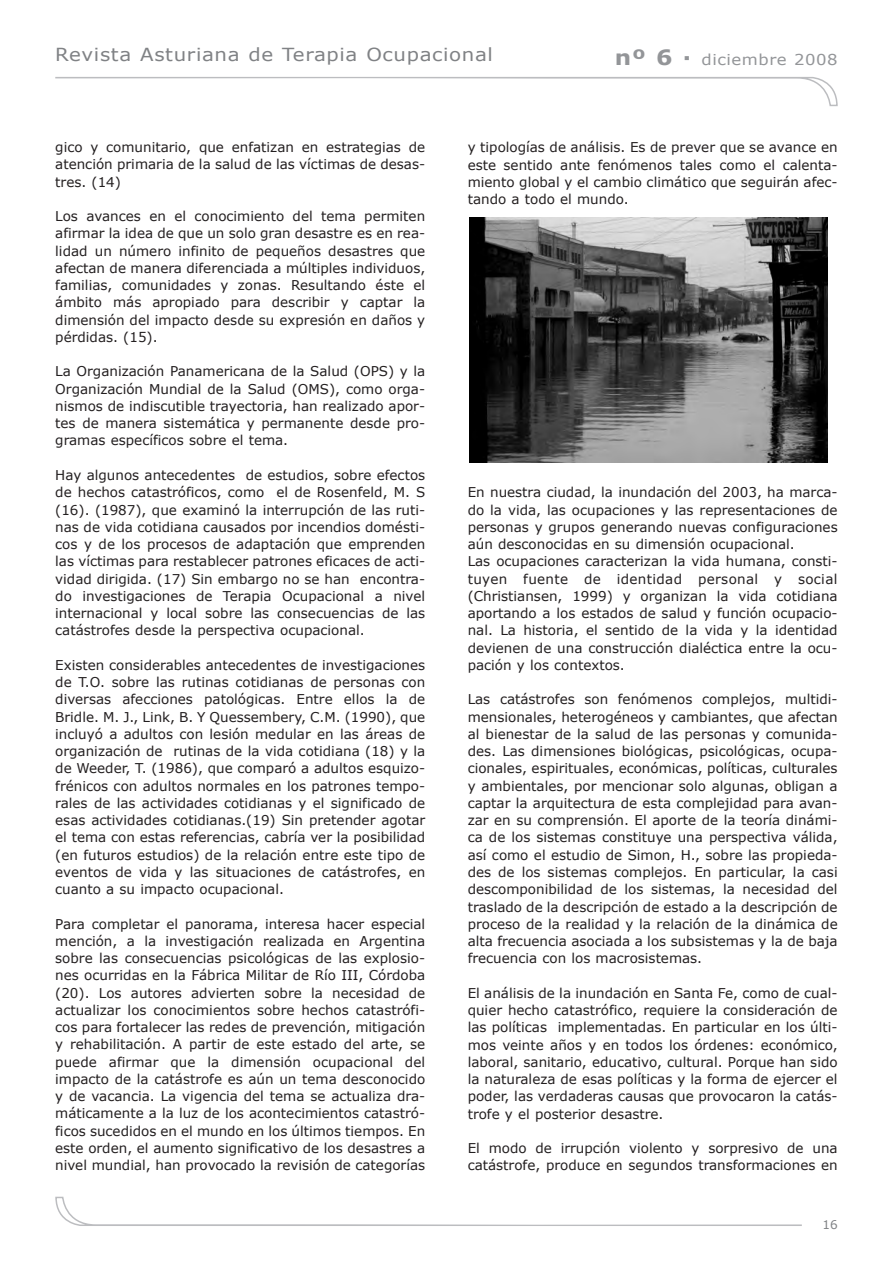
<style>
.page{position:relative;width:893px;height:1263px;background:#fff}
.page>*{position:absolute;margin:0;border:0;box-sizing:border-box;transform-origin:0 0}
.t1{font:18px "Verdana";letter-spacing:.03em;color:#808285;scale:1.1 1}
.t2{font:15px "Verdana";letter-spacing:.03em;color:#939598;scale:1.1 1}
.t3{font:13.5px/17.2px "Verdana";color:#231f20;text-align:justify}
.t4{font:12px "Verdana";color:#808285}
.s1{font-weight:700;font-size:21px}
</style>
<div class="page">
<svg style="left:55px;top:77px;width:783px;height:29px"></svg>
<svg style="left:55px;top:1197px;width:747px;height:29px"></svg>
<img style="left:469px;top:217px;width:358px;height:246px">
<h1 class="t1" style="left:55px;top:43px;width:399px">Revista Asturiana de Terapia Ocupacional</h1>
<p class="t2" style="left:615px;top:50px;width:204px"><span class="s1">nº 6 ·</span> diciembre 2008</p>
<p class="t3" style="left:55px;top:138px;width:371px">gico y comunitario, que enfatizan en estrategias de atención primaria de la salud de las víctimas de desas&shy;tres. (14)</p>
<p class="t3" style="left:55px;top:207px;width:372px">Los avances en el conocimiento del tema permiten afirmar la idea de que un solo gran desastre es en rea&shy;lidad un número infinito de pequeños desastres que afectan de manera diferenciada a múltiples individuos, familias, comunidades y zonas. Resultando éste el ámbito más apropiado para describir y captar la dimensión del impacto desde su expresión en daños y pérdidas. (15).</p>
<p class="t3" style="left:55px;top:362px;width:371px">La Organización Panamericana de la Salud (OPS) y la Organización Mundial de la Salud (OMS), como orga&shy;nismos de indiscutible trayectoria, han realizado apor&shy;tes de manera sistemática y permanente desde pro&shy;gramas específicos sobre el tema.</p>
<p class="t3" style="left:55px;top:466px;width:372px">Hay algunos antecedentes de estudios, sobre efectos de hechos catastróficos, como el de Rosenfeld, M. S (16). (1987), que examinó la interrupción de las ruti&shy;nas de vida cotidiana causados por incendios domésti&shy;cos y de los procesos de adaptación que emprenden las víctimas para restablecer patrones eficaces de acti&shy;vidad dirigida. (17) Sin embargo no se han encontra&shy;do investigaciones de Terapia Ocupacional a nivel internacional y local sobre las consecuencias de las catástrofes desde la perspectiva ocupacional.</p>
<p class="t3" style="left:55px;top:656px;width:372px">Existen considerables antecedentes de investigaciones de T.O. sobre las rutinas cotidianas de personas con diversas afecciones patológicas. Entre ellos la de Bridle. M. J., Link, B. Y Quessembery, C.M. (1990), que incluyó a adultos con lesión medular en las áreas de organización de rutinas de la vida cotidiana (18) y la de Weeder, T. (1986), que comparó a adultos esquizo&shy;frénicos con adultos normales en los patrones tempo&shy;rales de las actividades cotidianas y el significado de esas actividades cotidianas.(19) Sin pretender agotar el tema con estas referencias, cabría ver la posibilidad (en futuros estudios) de la relación entre este tipo de eventos de vida y las situaciones de catástrofes, en cuanto a su impacto ocupacional.</p>
<p class="t3" style="left:55px;top:915px;width:372px">Para completar el panorama, interesa hacer especial mención, a la investigación realizada en Argentina sobre las consecuencias psicológicas de las explosio&shy;nes ocurridas en la Fábrica Militar de Río III, Córdoba (20). Los autores advierten sobre la necesidad de actualizar los conocimientos sobre hechos catastrófi&shy;cos para fortalecer las redes de prevención, mitigación y rehabilitación. A partir de este estado del arte, se puede afirmar que la dimensión ocupacional del impacto de la catástrofe es aún un tema desconocido y de vacancia. La vigencia del tema se actualiza dra&shy;máticamente a la luz de los acontecimientos catastró&shy;ficos sucedidos en el mundo en los últimos tiempos. En este orden, el aumento significativo de los desastres a nivel mundial, han provocado la revisión de categorías</p>
<p class="t3" style="left:468px;top:138px;width:371px">y tipologías de análisis. Es de prever que se avance en este sentido ante fenómenos tales como el calenta&shy;miento global y el cambio climático que seguirán afec&shy;tando a todo el mundo.</p>
<p class="t3" style="left:468px;top:483px;width:372px;text-align:left">En nuestra ciudad, la inundación del 2003, ha marca&shy;do la vida, las ocupaciones y las representaciones de personas y grupos generando nuevas configuraciones aún desconocidas en su dimensión ocupacional.<br>Las ocupaciones caracterizan la vida humana, consti&shy;tuyen fuente de identidad personal y social (Christiansen, 1999) y organizan la vida cotidiana aportando a los estados de salud y función ocupacio&shy;nal. La historia, el sentido de la vida y la identidad devienen de una construcción dialéctica entre la ocu&shy;pación y los contextos.</p>
<p class="t3" style="left:468px;top:690px;width:372px">Las catástrofes son fenómenos complejos, multidi&shy;mensionales, heterogéneos y cambiantes, que afectan al bienestar de la salud de las personas y comunida&shy;des. Las dimensiones biológicas, psicológicas, ocupa&shy;cionales, espirituales, económicas, políticas, culturales y ambientales, por mencionar solo algunas, obligan a captar la arquitectura de esta complejidad para avan&shy;zar en su comprensión. El aporte de la teoría dinámi&shy;ca de los sistemas constituye una perspectiva válida, así como el estudio de Simon, H., sobre las propieda&shy;des de los sistemas complejos. En particular, la casi descomponibilidad de los sistemas, la necesidad del traslado de la descripción de estado a la descripción de proceso de la realidad y la relación de la dinámica de alta frecuencia asociada a los subsistemas y la de baja frecuencia con los macrosistemas.</p>
<p class="t3" style="left:468px;top:984px;width:371px">El análisis de la inundación en Santa Fe, como de cual&shy;quier hecho catastrófico, requiere la consideración de las políticas implementadas. En particular en los últi&shy;mos veinte años y en todos los órdenes: económico, laboral, sanitario, educativo, cultural. Porque han sido la naturaleza de esas políticas y la forma de ejercer el poder, las verdaderas causas que provocaron la catás&shy;trofe y el posterior desastre.</p>
<p class="t3" style="left:468px;top:1139px;width:372px">El modo de irrupción violento y sorpresivo de una catástrofe, produce en segundos transformaciones en</p>
<p class="t4" style="left:822px;top:1217px;width:17px">16</p>
</div>
